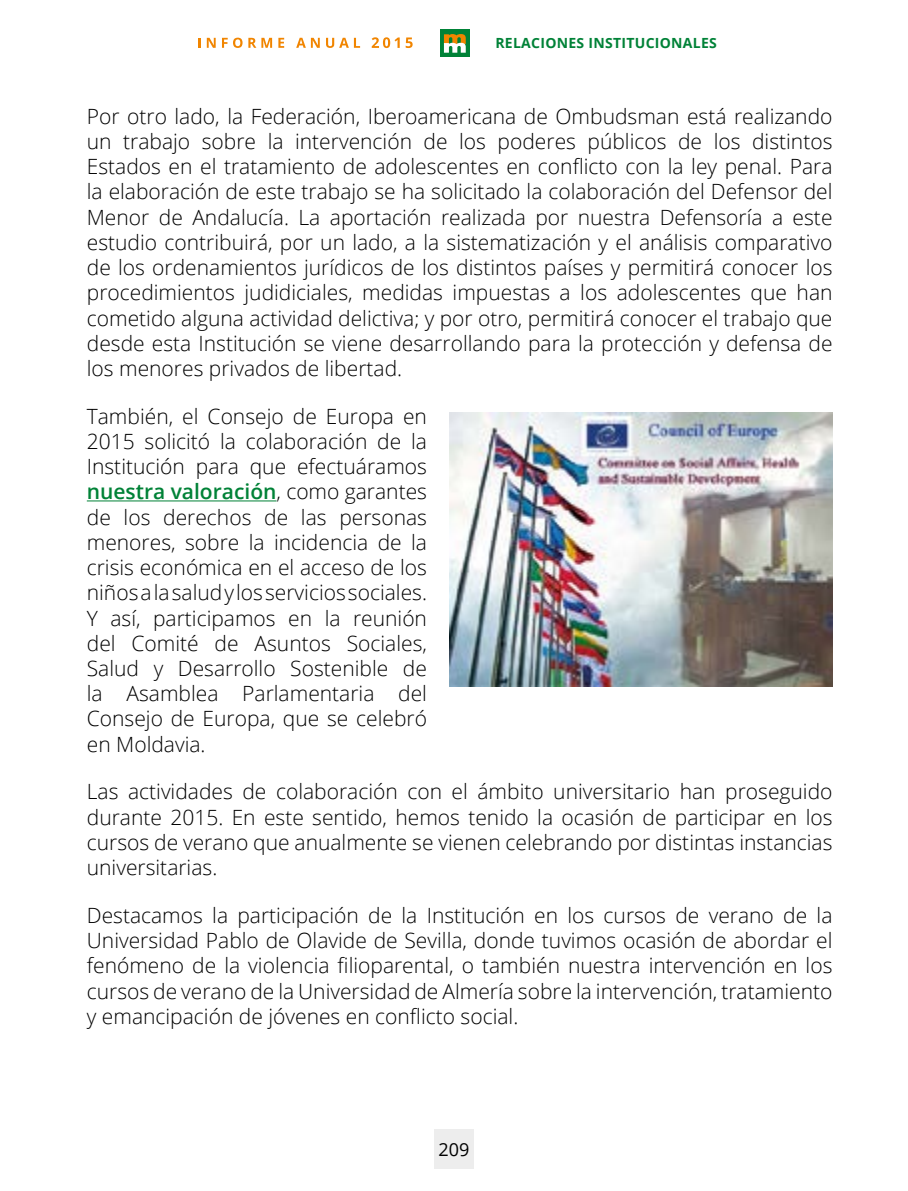
<style>
.page{position:relative;width:908px;height:1191px;background:#fff}
.page>*{position:absolute;margin:0;border:0;box-sizing:border-box;transform-origin:0 0}
.t1{font:300 21px/25.2px "Open Sans";color:#000;text-align:justify}
.t2{font:18px "Open Sans";color:#000}
.t3{font:700 14px "Open Sans";letter-spacing:.02em;color:#008237}
.s1{font-weight:600;color:#008237}
</style>
<div class="page">
<svg style="left:198px;top:38px;width:2px;height:10px"></svg>
<svg style="left:207px;top:38px;width:8px;height:10px"></svg>
<svg style="left:222px;top:38px;width:5px;height:10px"></svg>
<svg style="left:233px;top:38px;width:9px;height:10px"></svg>
<svg style="left:248px;top:38px;width:24px;height:10px"></svg>
<svg style="left:278px;top:38px;width:6px;height:10px"></svg>
<svg style="left:296px;top:38px;width:23px;height:10px"></svg>
<svg style="left:326px;top:38px;width:34px;height:10px"></svg>
<div style="left:440px;top:30px;width:29px;height:27px;background:#008237"></div>
<svg style="left:444px;top:34px;width:21px;height:19px"></svg>
<svg style="left:371px;top:37px;width:41px;height:11px"></svg>
<div style="left:434px;top:1129px;width:39px;height:39px;background:#ededed"></div>
<hr style="left:87px;top:500px;width:189px;height:1px;background:#008237">
<img style="left:449px;top:412px;width:383px;height:274px">
<p class="t3" style="left:495px;top:33px;width:223px">RELACIONES INSTITUCIONALES</p>
<p class="t1" style="left:87px;top:103px;width:746px">Por otro lado, la Federación, Iberoamericana de Ombudsman está realizando un trabajo sobre la intervención de los poderes públicos de los distintos Estados en el tratamiento de adolescentes en conflicto con la ley penal. Para la elaboración de este trabajo se ha solicitado la colaboración del Defensor del Menor de Andalucía. La aportación realizada por nuestra Defensoría a este estudio contribuirá, por un lado, a la sistematización y el análisis comparativo de los ordenamientos jurídicos de los distintos países y permitirá conocer los procedimientos judidiciales, medidas impuestas a los adolescentes que han cometido alguna actividad delictiva; y por otro, permitirá conocer el trabajo que desde esta Institución se viene desarrollando para la protección y defensa de los menores privados de libertad.</p>
<p class="t1" style="left:87px;top:403px;width:341px">También, el Consejo de Europa en 2015 solicitó la colaboración de la Institución para que efectuáramos <span class="s1">nuestra valoración</span>, como garantes de los derechos de las personas menores, sobre la incidencia de la crisis económica en el acceso de los niños a la salud y los servicios sociales.<br>Y así, participamos en la reunión del Comité de Asuntos Sociales, Salud y Desarrollo Sostenible de la Asamblea Parlamentaria del Consejo de Europa, que se celebró en Moldavia.</p>
<p class="t1" style="left:87px;top:778px;width:746px">Las actividades de colaboración con el ámbito universitario han proseguido durante 2015. En este sentido, hemos tenido la ocasión de participar en los cursos de verano que anualmente se vienen celebrando por distintas instancias universitarias.</p>
<p class="t1" style="left:87px;top:902px;width:746px">Destacamos la participación de la Institución en los cursos de verano de la Universidad Pablo de Olavide de Sevilla, donde tuvimos ocasión de abordar el fenómeno de la violencia filioparental, o también nuestra intervención en los cursos de verano de la Universidad de Almería sobre la intervención, tratamiento y emancipación de jóvenes en conflicto social.</p>
<p class="t2" style="left:438px;top:1136px;width:32px">209</p>
</div>
